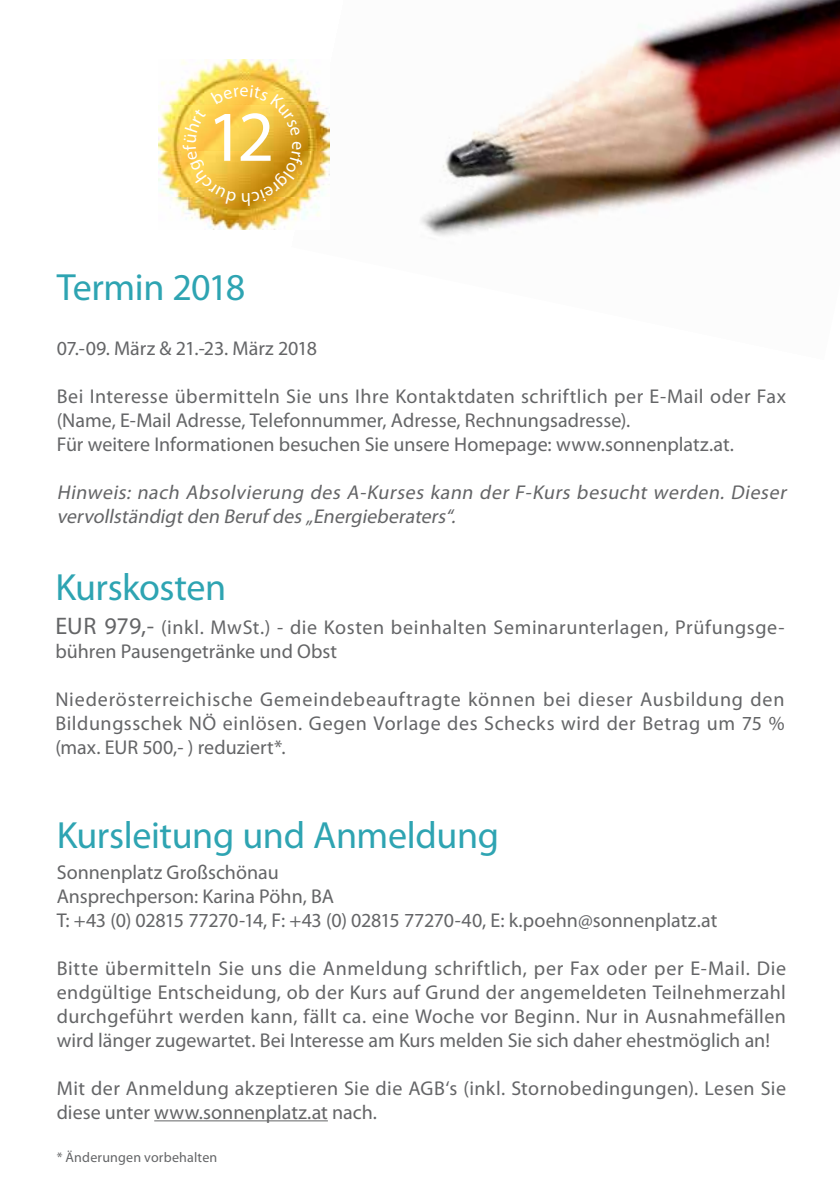
<style>
.page{position:relative;width:840px;height:1191px;background:#fff}
.page>*{position:absolute;margin:0;border:0;box-sizing:border-box;transform-origin:0 0}
.t1{font:72px "Myriad Pro";color:#fff}
.t2{font:38px "Myriad Pro";letter-spacing:-.01em;color:#2ea4b2}
.t3{font:20px/24px "Myriad Pro";letter-spacing:.005em;color:#646567}
.t4{font:italic 20px/24px "Myriad Pro";color:#646567}
.t5{font:20px/24px "Myriad Pro";letter-spacing:.03em;color:#646567}
.t6{font:14px "Myriad Pro";letter-spacing:.015em;color:#646567}
.s1{font-size:24px}
</style>
<div class="page">
<img style="left:329px;top:0;width:510px;height:236px">
<hr style="left:154px;top:1120px;width:174px;height:1px;background:#646567">
<img style="left:159px;top:59px;width:170px;height:171px">
<svg style="left:182px;top:85px;width:121px;height:121px;background:#ecbc3f"></svg>
<h1 class="t1" style="left:207px;top:92px;width:69px">12</h1>
<h2 class="t2" style="left:57px;top:264px;width:190px">Termin 2018</h2>
<p class="t3" style="left:57px;top:336px;width:261px">07.-09. März &amp; 21.-23. März 2018</p>
<p class="t3" style="left:57px;top:384px;width:730px">Bei Interesse übermitteln Sie uns Ihre Kontaktdaten schriftlich per E-Mail oder Fax (Name, E-Mail Adresse, Telefonnummer, Adresse, Rechnungsadresse).<br>Für weitere Informationen besuchen Sie unsere Homepage: www.sonnenplatz.at.</p>
<p class="t4" style="left:57px;top:480px;width:734px">Hinweis: nach Absolvierung des A-Kurses kann der F-Kurs besucht werden. Dieser vervollständigtden Beruf des „Energieberaters“.</p>
<h2 class="t2" style="left:55px;top:564px;width:172px">Kurskosten</h2>
<p class="t5" style="left:55px;top:615px;width:730px"><span class="s1">EUR 979,-</span> (inkl. MwSt.) - die Kosten beinhalten Seminarunterlagen, Prüfungsge&shy;bühren Pausengetränke und Obst</p>
<p class="t3" style="left:55px;top:687px;width:730px;text-align:justify">Niederösterreichische Gemeindebeauftragte können bei dieser Ausbildung den Bildungsschek NÖ einlösen. Gegen Vorlage des Schecks wird der Betrag um 75 % (max. EUR 500,- ) reduziert*.</p>
<h2 class="t2" style="left:57px;top:812px;width:443px">Kursleitung und Anmeldung</h2>
<p class="t3" style="left:57px;top:859px;width:661px">Sonnenplatz Großschönau<br>Ansprechperson: Karina Pöhn, BA<br>T: +43 (0) 02815 77270-14, F: +43 (0) 02815 77270-40, E: k.poehn@sonnenplatz.at</p>
<p class="t3" style="left:57px;top:955px;width:730px;text-align:justify">Bitte übermitteln Sie uns die Anmeldung schriftlich, per Fax oder per E-Mail. Die endgültige Entscheidung, ob der Kurs auf Grund der angemeldeten Teilnehmerzahl durchgeführt werden kann, fällt ca. eine Woche vor Beginn. Nur in Ausnahmefällen wird länger zugewartet. Bei Interesse am Kurs melden Sie sich daher ehestmöglich an!</p>
<p class="t3" style="left:57px;top:1075px;width:730px">Mit der Anmeldung akzeptieren Sie die AGB‘s (inkl. Stornobedingungen). Lesen Sie diese unter www.sonnenplatz.at nach.</p>
<p class="t6" style="left:57px;top:1148px;width:162px">* Änderungen vorbehalten</p>
</div>
